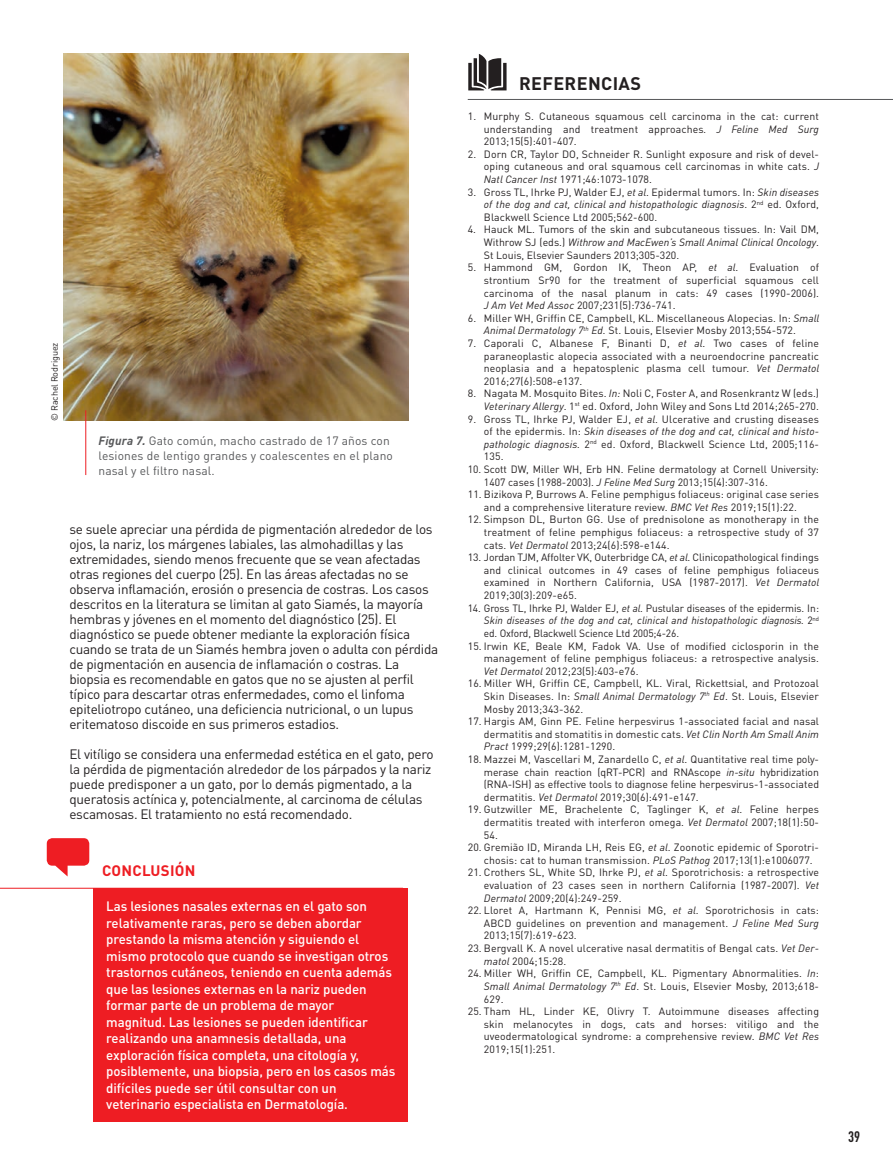
<style>
.page{position:relative;width:893px;height:1170px;background:#fff}
.page>*{position:absolute;margin:0;border:0;box-sizing:border-box;transform-origin:0 0}
.REFERENCES{font:700 18px "DIN Pro";letter-spacing:.02em;color:#231f20}
.titre_encadré_rouge{font:700 15px "DIN Pro";letter-spacing:.02em;color:#ee1d23}
.t1{font:700 condensed 15px "DIN Pro";color:#231f20}
.GB_texte_courant{font:13.5px/15px "DIN Pro";letter-spacing:-.02em;color:#231f20}
.texte_encadré_rouge{font:500 13.5px/16.5px "DIN Pro";letter-spacing:-.005em;color:#fff}
.titre_legende_HAUT{font:12px/15px "DIN Pro";letter-spacing:.01em;color:#57585a}
.t2{font:10.5px/12.6px "DIN Pro";letter-spacing:.01em;color:#231f20;text-align:justify}
.t3{font:9px "DIN Pro";letter-spacing:-.01em;color:#231f20}
.s1{font-weight:700;font-style:italic}
.s2{font-style:italic}
</style>
<div class="page">
<img style="left:64px;top:54px;width:344px;height:367px">
<hr style="left:85px;top:410px;width:1px;height:65px;background:#ee1d23">
<div style="left:94px;top:888px;width:314px;height:233px;background:#ee1d23"></div>
<svg style="left:47px;top:838px;width:42px;height:38px"></svg>
<hr style="left:0;top:887px;width:403px;height:1px;background:#ee1d23">
<svg style="left:468px;top:54px;width:39px;height:36px"></svg>
<hr style="left:468px;top:99px;width:425px;height:1px;background:#57585a">
<p class="t3" style="left:48px;top:421px;width:80px;rotate:-90deg">© Rachel Rodriguez</p>
<p class="titre_legende_HAUT" style="left:99px;top:432px;width:296px"><span class="s1">Figura 7.</span> Gato común, macho castrado de 17 años con lesiones de lentigo grandes y coalescentes en el plano nasal y el filtro nasal.</p>
<p class="GB_texte_courant" style="left:69px;top:521px;width:370px">se suele apreciar una pérdida de pigmentación alrededor de los ojos, la nariz, los márgenes labiales, las almohadillas y las extremidades, siendo menos frecuente que se vean afectadas otras regiones del cuerpo (25). En las áreas afectadas no se observa inflamación, erosión o presencia de costras. Los casos descritos en la literatura se limitan al gato Siamés, la mayoría hembras y jóvenes en el momento del diagnóstico (25). El diagnóstico se puede obtener mediante la exploración física cuando se trata de un Siamés hembra joven o adulta con pérdida de pigmentación en ausencia de inflamación o costras. La biopsia es recomendable en gatos que no se ajusten al perfil típico para descartar otras enfermedades, como el linfoma epiteliotropo cutáneo, una deficiencia nutricional, o un lupus eritematoso discoide en sus primeros estadios.</p>
<p class="GB_texte_courant" style="left:69px;top:746px;width:366px">El vitíligo se considera una enfermedad estética en el gato, pero la pérdida de pigmentación alrededor de los párpados y la nariz puede predisponer a un gato, por lo demás pigmentado, a la queratosis actínica y, potencialmente, al carcinoma de células escamosas. El tratamiento no está recomendado.</p>
<p class="titre_encadré_rouge" style="left:102px;top:857px;width:95px">CONCLUSIÓN</p>
<p class="texte_encadré_rouge" style="left:106px;top:897px;width:291px">Las lesiones nasales externas en el gato son relativamente raras, pero se deben abordar prestando la misma atención y siguiendo el mismo protocolo que cuando se investigan otros trastornos cutáneos, teniendo en cuenta además que las lesiones externas en la nariz pueden formar parte de un problema de mayor magnitud. Las lesiones se pueden identificar realizando una anamnesis detallada, una exploración física completa, una citología y, posiblemente, una biopsia, pero en los casos más difíciles puede ser útil consultar con un veterinario especialista en Dermatología.</p>
<p class="REFERENCES" style="left:519px;top:69px;width:124px">REFERENCIAS</p>
<p class="t2" style="left:484px;top:109px;width:337px;text-indent:-16px">1. Murphy S. Cutaneous squamous cell carcinoma in the cat: current understanding and treatment approaches<span class="s2">. J Feline Med Surg </span>2013;15(5):401-407.</p>
<p class="t2" style="left:484px;top:147px;width:337px;text-indent:-16px">2. Dorn CR, Taylor DO, Schneider R. Sunlight exposure and risk of devel&shy;oping cutaneous and oral squamous cell carcinomas in white cats. <span class="s2">J Natl Cancer Inst</span> 1971;46:1073-1078.</p>
<p class="t2" style="left:484px;top:185px;width:337px;text-indent:-16px">3. Gross TL, Ihrke PJ, Walder EJ, <span class="s2">et al</span>. Epidermal tumors. In: <span class="s2">Skin diseases of the dog and cat, clinical and histopathologic diagnosis</span>. 2<sup>nd</sup> ed. Oxford, Blackwell Science Ltd 2005;562-600.</p>
<p class="t2" style="left:484px;top:223px;width:337px;text-indent:-16px">4. Hauck ML. Tumors of the skin and subcutaneous tissues. In: Vail DM, Withrow SJ (eds.) <span class="s2">Withrow and MacEwen’s Small Animal Clinical Oncology</span>.<br>St Louis, Elsevier Saunders 2013;305-320.</p>
<p class="t2" style="left:484px;top:260px;width:337px;text-indent:-16px">5. Hammond GM, Gordon IK, Theon AP, <span class="s2">et al</span>. Evaluation of strontium Sr90 for the treatment of superficial squamous cell carcinoma of the nasal planum in cats: 49 cases (1990-2006).<br><span class="s2">J Am Vet Med Assoc</span> 2007;231(5):736-741.</p>
<p class="t2" style="left:484px;top:311px;width:337px;text-indent:-16px">6. Miller WH, Griffin CE, Campbell, KL. Miscellaneous Alopecias. In: <span class="s2">Small<br>Animal Dermatology 7</span><sup>th</sup> <span class="s2">Ed.</span> St. Louis, Elsevier Mosby 2013;554-572.</p>
<p class="t2" style="left:484px;top:336px;width:337px;text-indent:-16px">7. Caporali C, Albanese F, Binanti D, <span class="s2">et al</span>. Two cases of feline paraneoplastic alopecia associated with a neuroendocrine pancreatic neoplasia and a hepatosplenic plasma cell tumour. <span class="s2">Vet Dermatol </span>2016;27(6):508-e137.</p>
<p class="t2" style="left:468px;top:386px;width:353px;text-align:right">8. Nagata M. Mosquito Bites. <span class="s2">In:</span> Noli C, Foster A, and Rosenkrantz W (eds.)<br><span class="s2">Veterinary Allergy</span>. 1<sup>st</sup> ed. Oxford, John Wiley and Sons Ltd 2014;265-270.</p>
<p class="t2" style="left:484px;top:412px;width:337px;text-indent:-16px">9. Gross TL, Ihrke PJ, Walder EJ, <span class="s2">et al</span>. Ulcerative and crusting diseases of the epidermis. In: <span class="s2">Skin diseases of the dog and cat, clinical and histo&shy;pathologic diagnosis.</span> 2<sup>nd</sup> ed. Oxford, Blackwell Science Ltd, 2005;116- 135.</p>
<p class="t2" style="left:484px;top:462px;width:337px;text-indent:-16px">10. Scott DW, Miller WH, Erb HN. Feline dermatology at Cornell University:<br>1407 cases (1988-2003). <span class="s2">J Feline Med Surg</span> 2013;15(4):307-316.</p>
<p class="t2" style="left:468px;top:487px;width:353px;text-align:center">11. Bizikova P, Burrows A. Feline pemphigus foliaceus: original case series and a comprehensive literature review. <span class="s2">BMC Vet Res</span> 2019;15(1):22.</p>
<p class="t2" style="left:484px;top:512px;width:337px;text-indent:-16px">12. Simpson DL, Burton GG. Use of prednisolone as monotherapy in the treatment of feline pemphigus foliaceus: a retrospective study of 37 cats. <span class="s2">Vet Dermatol</span> 2013;24(6):598-e144.</p>
<p class="t2" style="left:484px;top:550px;width:337px;text-indent:-16px">13. Jordan TJM, Affolter VK, Outerbridge CA, <span class="s2">et al</span>. Clinicopathological findings and clinical outcomes in 49 cases of feline pemphigus foliaceus examined in Northern California, USA (1987-2017). <span class="s2">Vet Dermatol </span>2019;30(3):209-e65.</p>
<p class="t2" style="left:484px;top:601px;width:337px;text-indent:-16px">14. Gross TL, Ihrke PJ, Walder EJ, <span class="s2">et al</span>. Pustular diseases of the epidermis. In:<br><span class="s2">Skin diseases of the dog and cat, clinical and histopathologic diagnosis.</span> 2<sup>nd </sup>ed. Oxford, Blackwell Science Ltd 2005;4-26.</p>
<p class="t2" style="left:484px;top:638px;width:337px;text-indent:-16px">15. Irwin KE, Beale KM, Fadok VA. Use of modified ciclosporin in the management of feline pemphigus foliaceus: a retrospective analysis.<br><span class="s2">Vet Dermatol</span> 2012;23(5):403-e76.</p>
<p class="t2" style="left:484px;top:676px;width:337px;text-indent:-16px">16. Miller WH, Griffin CE, Campbell, KL. Viral, Rickettsial, and Protozoal Skin Diseases. In: <span class="s2">Small Animal Dermatology 7</span><sup>th</sup> <span class="s2">Ed</span>. St. Louis, Elsevier Mosby 2013;343-362.</p>
<p class="t2" style="left:484px;top:714px;width:337px;text-indent:-16px">17. Hargis AM, Ginn PE. Feline herpesvirus 1-associated facial and nasal dermatitis and stomatitis in domestic cats. <span class="s2">Vet Clin North Am Small Anim Pract</span> 1999;29(6):1281-1290.</p>
<p class="t2" style="left:484px;top:752px;width:337px;text-indent:-16px">18. Mazzei M, Vascellari M, Zanardello C, <span class="s2">et al</span>. Quantitative real time poly&shy;merase chain reaction (qRT-PCR) and RNAscope <span class="s2">in-situ</span> hybridization (RNA-ISH) as effective tools to diagnose feline herpesvirus-1-associated dermatitis. <span class="s2">Vet Dermatol</span> 2019;30(6):491-e147.</p>
<p class="t2" style="left:484px;top:802px;width:337px;text-indent:-16px">19. Gutzwiller ME, Brachelente C, Taglinger K, <span class="s2">et al</span>. Feline herpes dermatitis treated with interferon omega. <span class="s2">Vet Dermatol</span> 2007;18(1):50- 54.</p>
<p class="t2" style="left:484px;top:840px;width:337px;text-indent:-16px">20. Gremião ID, Miranda LH, Reis EG, <span class="s2">et al</span>. Zoonotic epidemic of Sporotri&shy;chosis: cat to human transmission. <span class="s2">PLoS Pathog</span> 2017;13(1):e1006077.</p>
<p class="t2" style="left:484px;top:865px;width:337px;text-indent:-16px">21. Crothers SL, White SD, Ihrke PJ, <span class="s2">et al</span>. Sporotrichosis: a retrospective evaluation of 23 cases seen in northern California (1987-2007). <span class="s2">Vet Dermatol</span> 2009;20(4):249-259.</p>
<p class="t2" style="left:484px;top:903px;width:337px;text-indent:-16px">22. Lloret A, Hartmann K, Pennisi MG, <span class="s2">et al</span>. Sporotrichosis in cats:<br>ABCD guidelines on prevention and management. <span class="s2">J Feline Med Surg </span>2013;15(7):619-623.</p>
<p class="t2" style="left:484px;top:941px;width:337px;text-indent:-16px">23. Bergvall K. A novel ulcerative nasal dermatitis of Bengal cats. <span class="s2">Vet Der&shy;matol</span> 2004;15:28.</p>
<p class="t2" style="left:484px;top:966px;width:337px;text-indent:-16px">24. Miller WH, Griffin CE, Campbell, KL. Pigmentary Abnormalities. <span class="s2">In</span>:<br><span class="s2">Small Animal Dermatology 7</span><sup>th</sup> <span class="s2">Ed</span>. St. Louis, Elsevier Mosby, 2013;618- 629.</p>
<p class="t2" style="left:484px;top:1004px;width:337px;text-indent:-16px">25. Tham HL, Linder KE, Olivry T. Autoimmune diseases affecting skin melanocytes in dogs, cats and horses: vitiligo and the uveodermatological syndrome: a comprehensive review. <span class="s2">BMC Vet Res </span>2019;15(1):251.</p>
<h2 class="t1" style="left:848px;top:1125px;width:14px">39</h2>
</div>
